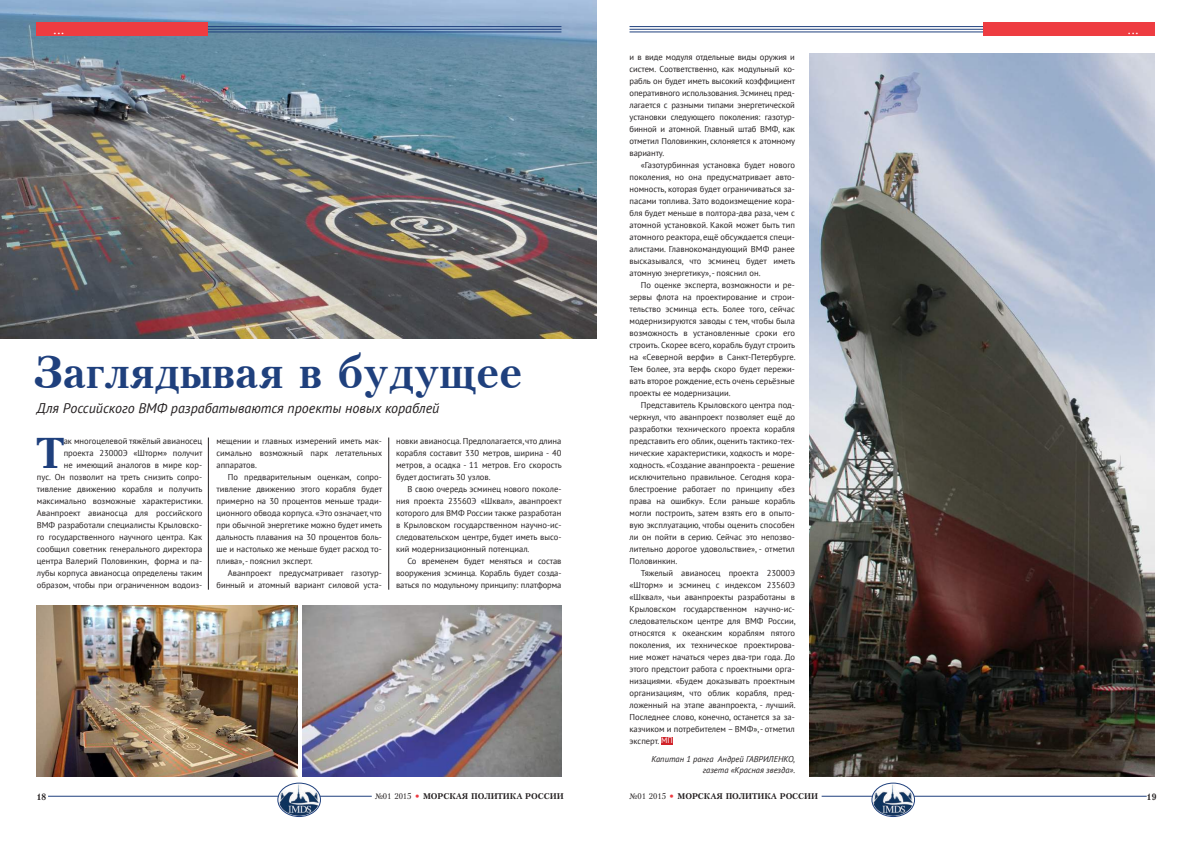
<style>
.page{position:relative;width:1191px;height:842px;background:#fff}
.page>*{position:absolute;margin:0;border:0;box-sizing:border-box;transform-origin:0 0}
.t1{font:700 45px "Peterburg";color:#1f407d}
.t2{font:42.8px "Petersburg Bold Cyrillic";color:#1f407d}
.t3{font:italic 14px "PT Sans";color:#231f20}
.t4{font:14px "PT Sans";color:#fff}
.t5{font:9px "Petersburg Bold Cyrillic";color:#231f20}
.t6{font:8.6px/12px "PT Sans";color:#231f20;text-align:justify}
.t7{font:italic 8.5px/11px "PT Sans";color:#231f20;text-align:right}
.t8{font:8.2px "Petersburg Bold Cyrillic";color:#231f20}
.s1{font-size:8px;color:#fff}
.s2{font-family:"Times New Roman"}
.s3{font-family:"Petersburg Cyrillic"}
.s4{color:#ee3a41}
</style>
<div class="page">
<img style="left:0;top:0;width:597px;height:338px">
<img style="left:37px;top:606px;width:260px;height:171px">
<img style="left:302px;top:606px;width:259px;height:170px">
<hr style="left:208px;top:437px;width:1px;height:153px;background:#231f20">
<hr style="left:388px;top:437px;width:1px;height:153px;background:#231f20">
<div style="left:661px;top:737px;width:12px;height:7px;background:#d1232a"></div>
<img style="left:809px;top:54px;width:345px;height:723px">
<hr style="left:48px;top:796px;width:324px;height:1px;background:#1f407d">
<hr style="left:821px;top:796px;width:325px;height:1px;background:#1f407d">
<div style="left:37px;top:23px;width:171px;height:13px;background:#ee3c41"></div>
<hr style="left:208px;top:26px;width:353px;height:1px;background:#1f407d">
<hr style="left:208px;top:29px;width:353px;height:1px;background:#1f407d">
<hr style="left:208px;top:32px;width:353px;height:1px;background:#1f407d">
<img style="left:278px;top:783px;width:42px;height:33px">
<div style="left:277px;top:783px;width:44px;height:34px;border:1px solid #1f407d;border-radius:50%"></div>
<img style="left:872px;top:783px;width:42px;height:33px">
<div style="left:871px;top:783px;width:44px;height:34px;border:1px solid #1f407d;border-radius:50%"></div>
<div style="left:982px;top:23px;width:172px;height:13px;background:#ee3c41"></div>
<hr style="left:629px;top:26px;width:354px;height:1px;background:#1f407d">
<hr style="left:629px;top:29px;width:354px;height:1px;background:#1f407d">
<hr style="left:629px;top:32px;width:354px;height:1px;background:#1f407d">
<h3 class="t4" style="left:53px;top:20px;width:12px">...</h3>
<h3 class="t4" style="left:1127px;top:20px;width:12px">...</h3>
<h1 class="t1" style="left:33px;top:345px;width:490px">Заглядывая в будущее</h1>
<h3 class="t3" style="left:37px;top:399px;width:404px">Для Российского ВМФ разрабатываются проекты новых кораблей</h3>
<h2 class="t2" style="left:36px;top:429px;width:29px">Т</h2>
<p class="t6" style="left:37px;top:435px;width:168px;text-align:right">ак многоцелевой тяжёлый авианосец проекта 23000Э «Шторм» получит<br>не имеющий аналогов в мире кор-<br>пус. Он позволит на треть снизить сопро&shy;тивление движению корабля и получить максимально возможные характеристики.<br>Аванпроект авианосца для российского ВМФ разработали специалисты Крыловско&shy;го государственного научного центра. Как сообщил советник генерального директора центра Валерий Половинкин, форма и па&shy;лубы корпуса авианосца определены таким образом, чтобы при ограниченном водоиз-</p>
<p class="t6" style="left:396px;top:435px;width:167px">новки авианосца. Предполагается, что длина корабля составит 330 метров, ширина - 40 метров, а осадка - 11 метров. Его скорость будет достигать 30 узлов.</p>
<p class="t6" style="left:216px;top:435px;width:167px">мещении и главных измерений иметь мак&shy;симально возможный парк летательных аппаратов.</p>
<p class="t6" style="left:216px;top:471px;width:167px;text-indent:11px">По предварительным оценкам, сопро&shy;тивление движению этого корабля будет примерно на 30 процентов меньше тради&shy;ционного обвода корпуса. «Это означает, что при обычной энергетике можно будет иметь дальность плавания на 30 процентов боль&shy;ше и настолько же меньше будет расход то&shy;плива», - пояснил эксперт.</p>
<p class="t6" style="left:216px;top:567px;width:167px;text-align:right">Аванпроект предусматривает газотур&shy;бинный и атомный вариант силовой уста-</p>
<p class="t6" style="left:396px;top:483px;width:167px;text-indent:11px">В свою очередь эсминец нового поколе&shy;ния проекта 23560Э «Шквал», аванпроект которого для ВМФ России также разработан в Крыловском государственном научно-ис&shy;следовательском центре, будет иметь высо&shy;кий модернизационный потенциал.</p>
<p class="t6" style="left:396px;top:555px;width:167px;text-indent:11px">Со временем будет меняться и состав вооружения эсминца. Корабль будет созда&shy;ваться по модульному принципу: платформа</p>
<p class="t6" style="left:629px;top:51px;width:167px">и в виде модуля отдельные виды оружия и систем. Соответственно, как модульный ко&shy;рабль он будет иметь высокий коэффициент оперативного использования. Эсминец пред&shy;лагается с разными типами энергетической установки следующего поколения: газотур&shy;бинной и атомной. Главный штаб ВМФ, как отметил Половинкин, склоняется к атомному варианту.</p>
<p class="t6" style="left:629px;top:159px;width:167px;text-indent:11px">«Газотурбинная установка будет нового поколения, но она предусматривает авто&shy;номность, которая будет ограничиваться за&shy;пасами топлива. Зато водоизмещение кора&shy;бля будет меньше в полтора-два раза, чем с атомной установкой. Какой может быть тип атомного реактора, ещё обсуждается специ&shy;алистами. Главнокомандующий ВМФ ранее высказывался, что эсминец будет иметь атомную энергетику», - пояснил он.</p>
<p class="t6" style="left:629px;top:279px;width:168px;text-indent:11px">По оценке эксперта, возможности и ре&shy;зервы флота на проектирование и строи&shy;тельство эсминца есть. Более того, сейчас модернизируются заводы с тем, чтобы была возможность в установленные сроки его строить. Скорее всего, корабль будут строить на «Северной верфи» в Санкт-Петербурге.<br>Тем более, эта верфь скоро будет пережи&shy;вать второе рождение, есть очень серьёзные проекты ее модернизации.</p>
<p class="t6" style="left:629px;top:399px;width:167px;text-indent:11px">Представитель Крыловского центра под&shy;черкнул, что аванпроект позволяет ещё до разработки технического проекта корабля представить его облик, оценить тактико-тех&shy;нические характеристики, ходкость и море&shy;ходность. «Создание аванпроекта - решение исключительно правильное. Сегодня кора&shy;блестроение работает по принципу «без права на ошибку». Если раньше корабль могли построить, затем взять его в опыто&shy;вую эксплуатацию, чтобы оценить способен ли он пойти в серию. Сейчас это непозво&shy;лительно дорогое удовольствие», - отметил Половинкин.</p>
<p class="t6" style="left:629px;top:567px;width:168px;text-indent:11px">Тяжелый авианосец проекта 23000Э «Шторм» и эсминец с индексом 23560Э «Шквал», чьи аванпроекты разработаны в Крыловском государственном научно-ис&shy;следовательском центре для ВМФ России, относятся к океанским кораблям пятого поколения, их техническое проектирова&shy;ние может начаться через два-три года. До этого предстоит работа с проектными орга&shy;низациями. «Будем доказывать проектным организациям, что облик корабля, пред&shy;ложенный на этапе аванпроекта, - лучший.<br>Последнее слово, конечно, останется за за&shy;казчиком и потребителем – ВМФ», - отметил эксперт. <span class="s1">МП</span></p>
<p class="t7" style="left:651px;top:753px;width:145px">Капитан 1 ранга Андрей ГАВРИЛЕНКО, газета «Красная звезда».</p>
<p class="t5" style="left:37px;top:791px;width:11px">18</p>
<p class="t8" style="left:375px;top:791px;width:190px"><span class="s2">№</span><span class="s3">01 2015</span> <span class="s4">•</span> МОРСКАЯ ПОЛИТИКА РОССИИ</p>
<p class="t8" style="left:629px;top:791px;width:190px"><span class="s2">№</span><span class="s3">01 2015</span> <span class="s4">•</span> МОРСКАЯ ПОЛИТИКА РОССИИ</p>
<p class="t5" style="left:1146px;top:791px;width:11px">19</p>
</div>
